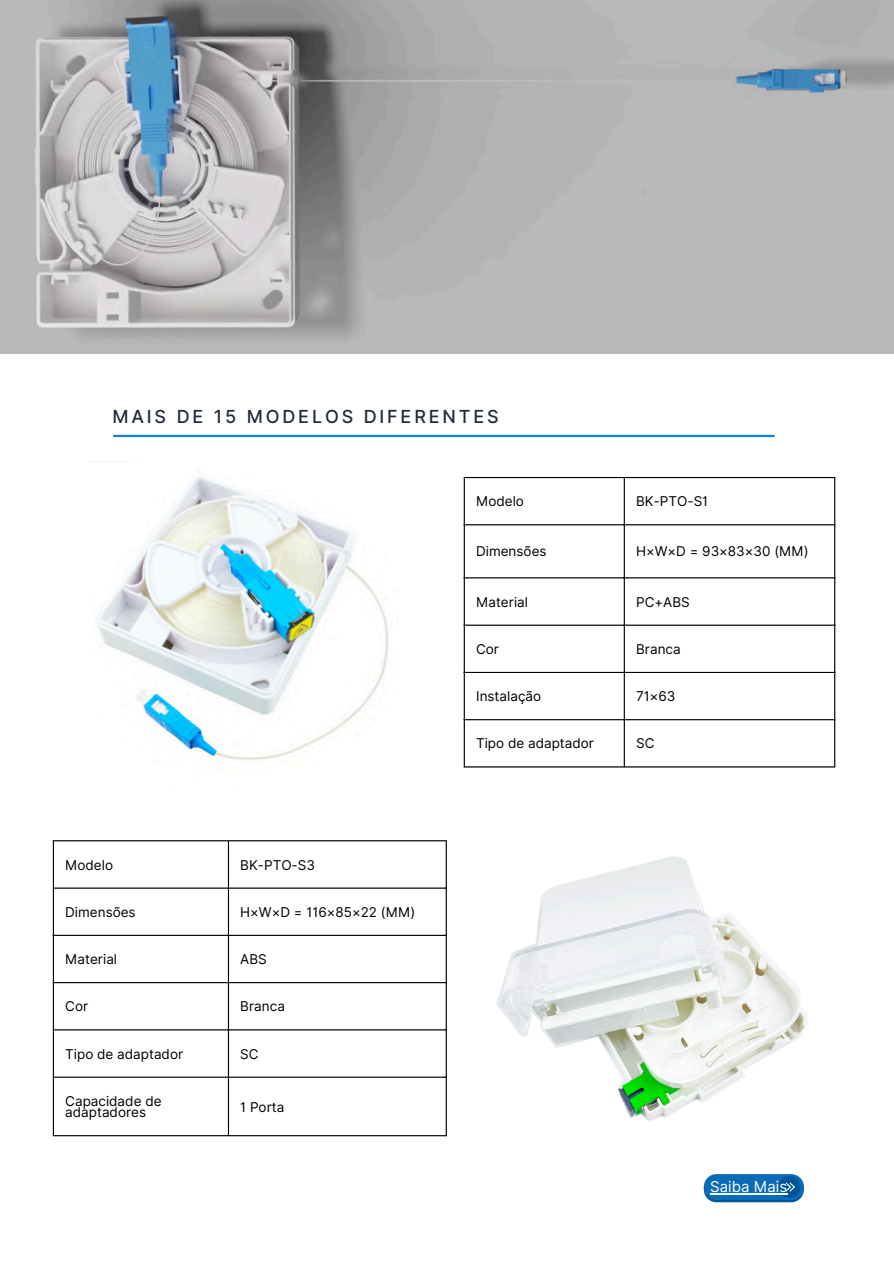
<style>
.page{position:relative;width:894px;height:1264px;background:#fff}
.page>*{position:absolute;margin:0;border:0;box-sizing:border-box;transform-origin:0 0}
.t1{font:500 18px "Inter";letter-spacing:.16em;color:#212c3a}
.t2{font:15px "Inter";color:#fff}
.t3{font:13.5px/11.2px "Inter";color:#000}
</style>
<div class="page">
<hr style="left:113px;top:435px;width:661px;height:2px;background:#127ce5">
<img style="left:496px;top:856px;width:311px;height:265px">
<hr style="left:53px;top:841px;width:1px;height:294px;background:#000">
<hr style="left:228px;top:841px;width:1px;height:294px;background:#000">
<hr style="left:445px;top:841px;width:1px;height:294px;background:#000">
<hr style="left:53px;top:840px;width:393px;height:1px;background:#000">
<hr style="left:53px;top:887px;width:393px;height:1px;background:#000">
<hr style="left:53px;top:934px;width:393px;height:1px;background:#000">
<hr style="left:53px;top:982px;width:393px;height:1px;background:#000">
<hr style="left:53px;top:1029px;width:393px;height:1px;background:#000">
<hr style="left:53px;top:1076px;width:393px;height:1px;background:#000">
<hr style="left:53px;top:1135px;width:393px;height:1px;background:#000">
<img style="left:0;top:0;width:893px;height:353px">
<img style="left:97px;top:477px;width:292px;height:283px">
<hr style="left:463px;top:478px;width:1px;height:288px;background:#000">
<hr style="left:623px;top:478px;width:1px;height:288px;background:#000">
<hr style="left:834px;top:478px;width:1px;height:288px;background:#000">
<hr style="left:463px;top:477px;width:372px;height:1px;background:#000">
<hr style="left:463px;top:524px;width:372px;height:1px;background:#000">
<hr style="left:463px;top:577px;width:372px;height:1px;background:#000">
<hr style="left:463px;top:624px;width:372px;height:1px;background:#000">
<hr style="left:463px;top:672px;width:372px;height:1px;background:#000">
<hr style="left:463px;top:719px;width:372px;height:1px;background:#000">
<hr style="left:463px;top:766px;width:372px;height:1px;background:#000">
<svg style="left:703px;top:1174px;width:100px;height:28px;background:#1e75b7"></svg>
<hr style="left:710px;top:1193px;width:77px;height:1px;background:#fff">
<p class="t1" style="left:112px;top:405px;width:387px">MAIS DE 15 MODELOS DIFERENTES</p>
<p class="t3" style="left:65px;top:859px;width:49px">Modelo</p>
<h1 class="t3" style="left:240px;top:859px;width:76px">BK-PTO-S3</h1>
<p class="t3" style="left:65px;top:906px;width:72px">Dimensões</p>
<p class="t3" style="left:240px;top:906px;width:176px">H×W×D = 116×85×22 (MM)</p>
<p class="t3" style="left:65px;top:953px;width:53px">Material</p>
<p class="t3" style="left:240px;top:953px;width:28px">ABS</p>
<p class="t3" style="left:65px;top:1000px;width:25px">Cor</p>
<p class="t3" style="left:240px;top:1000px;width:46px">Branca</p>
<p class="t3" style="left:65px;top:1048px;width:119px">Tipo de adaptador</p>
<p class="t3" style="left:240px;top:1048px;width:20px">SC</p>
<p class="t3" style="left:65px;top:1095px;width:98px">Capacidade de adaptadores</p>
<p class="t3" style="left:240px;top:1100px;width:46px">1 Porta</p>
<p class="t3" style="left:476px;top:495px;width:49px">Modelo</p>
<p class="t3" style="left:636px;top:495px;width:74px">BK-PTO-S1</p>
<p class="t3" style="left:476px;top:545px;width:72px">Dimensões</p>
<p class="t3" style="left:636px;top:545px;width:174px">H×W×D = 93×83×30 (MM)</p>
<p class="t3" style="left:476px;top:596px;width:53px">Material</p>
<p class="t3" style="left:636px;top:596px;width:55px">PC+ABS</p>
<p class="t3" style="left:476px;top:643px;width:25px">Cor</p>
<p class="t3" style="left:636px;top:643px;width:46px">Branca</p>
<p class="t3" style="left:476px;top:690px;width:67px">Instalação</p>
<p class="t3" style="left:636px;top:690px;width:41px">71×63</p>
<p class="t3" style="left:476px;top:738px;width:119px">Tipo de adaptador</p>
<p class="t3" style="left:636px;top:738px;width:20px">SC</p>
<p class="t2" style="left:710px;top:1177px;width:79px">Saiba Mais</p>
</div>
